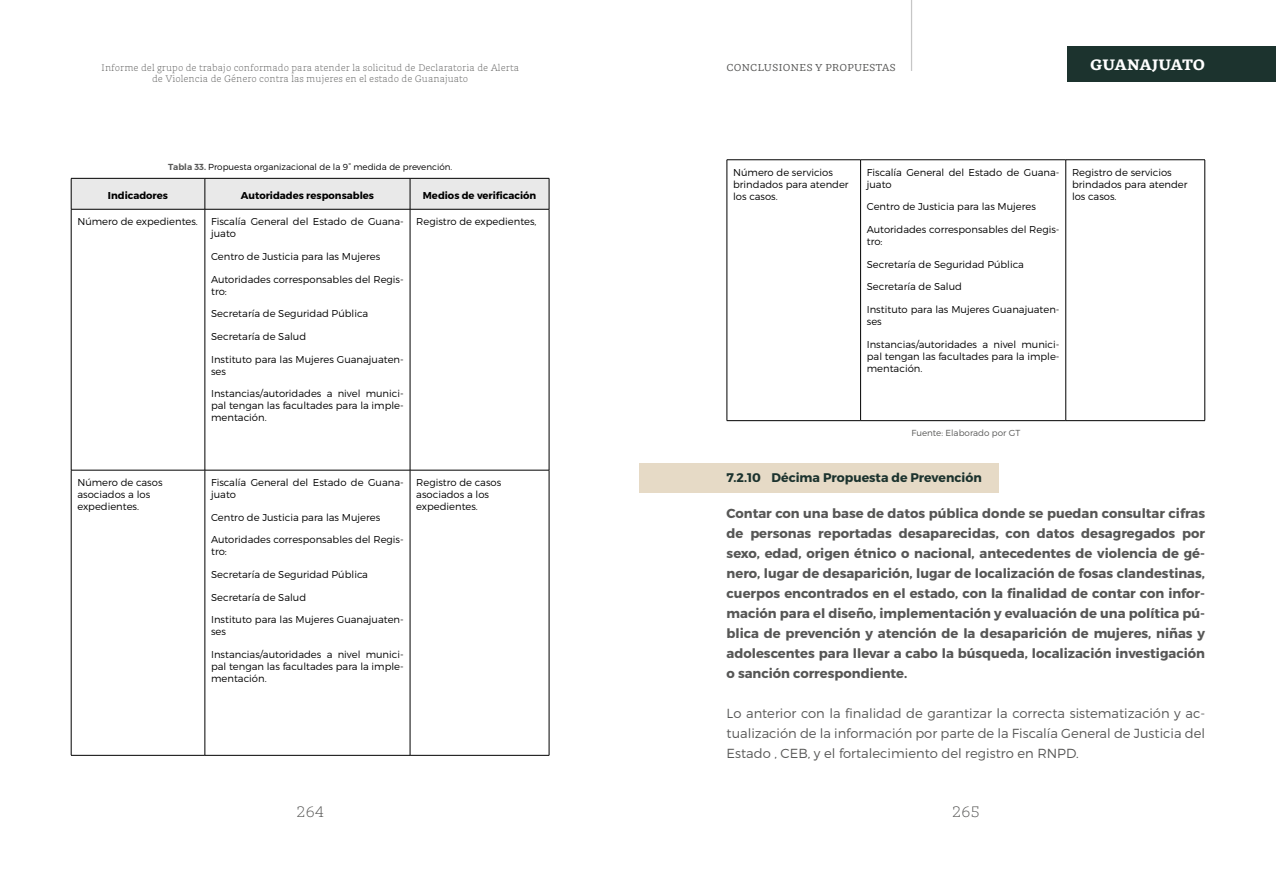
<style>
.page{position:relative;width:1276px;height:869px;background:#fff}
.page>*{position:absolute;margin:0;border:0;box-sizing:border-box;transform-origin:0 0}
.t1{font:900 15px "GMX";letter-spacing:-.02em;color:#fff}
.t2{font:300 15px "GMX";color:#575756}
.t3{font:700 13.12px/20px "Montserrat";color:#575756;text-align:justify}
.t4{font:300 13.12px/20px "Montserrat";color:#575756;text-align:justify}
.t5{font:700 12.5px "Montserrat";color:#1c332e}
.t6{font:300 10px/12px "Montserrat";color:#000}
.t7{font:700 10px "Montserrat";color:#000}
.t8{font:10px "GMX";color:#575756}
.t9{font:300 9.38px/11.2px "GMX";color:#575756;text-align:center}
.t10{font:300 8.75px "Montserrat";color:#000}
.t11{font:300 8.75px "Montserrat";color:#575756}
.s1{font-weight:600;color:#575756}
</style>
<div class="page">
<hr style="left:911px;top:0;width:1px;height:71px;background:#c6c6c6">
<div style="left:1067px;top:46px;width:209px;height:35px;background:#1c332e"></div>
<div style="left:639px;top:462px;width:359px;height:30px;background:#e6dac6"></div>
<hr style="left:727px;top:159px;width:133px;height:1px;background:#000">
<hr style="left:726px;top:160px;width:1px;height:260px;background:#000">
<hr style="left:860px;top:159px;width:205px;height:1px;background:#000">
<hr style="left:860px;top:160px;width:1px;height:260px;background:#000">
<hr style="left:1065px;top:159px;width:140px;height:1px;background:#000">
<hr style="left:1065px;top:160px;width:1px;height:260px;background:#000">
<hr style="left:1204px;top:160px;width:1px;height:260px;background:#000">
<hr style="left:727px;top:420px;width:133px;height:1px;background:#000">
<hr style="left:860px;top:420px;width:205px;height:1px;background:#000">
<hr style="left:1065px;top:420px;width:140px;height:1px;background:#000">
<div style="left:72px;top:179px;width:477px;height:30px;background:#e9e9e9"></div>
<hr style="left:71px;top:178px;width:134px;height:1px;background:#000">
<hr style="left:71px;top:178px;width:1px;height:31px;background:#000">
<hr style="left:205px;top:178px;width:205px;height:1px;background:#000">
<hr style="left:205px;top:178px;width:1px;height:31px;background:#000">
<hr style="left:410px;top:178px;width:139px;height:1px;background:#000">
<hr style="left:410px;top:178px;width:1px;height:31px;background:#000">
<hr style="left:549px;top:178px;width:1px;height:31px;background:#000">
<hr style="left:71px;top:209px;width:134px;height:1px;background:#000">
<hr style="left:71px;top:209px;width:1px;height:261px;background:#000">
<hr style="left:205px;top:209px;width:205px;height:1px;background:#000">
<hr style="left:205px;top:209px;width:1px;height:261px;background:#000">
<hr style="left:410px;top:209px;width:139px;height:1px;background:#000">
<hr style="left:410px;top:209px;width:1px;height:261px;background:#000">
<hr style="left:549px;top:209px;width:1px;height:261px;background:#000">
<hr style="left:71px;top:469px;width:134px;height:1px;background:#000">
<hr style="left:71px;top:470px;width:1px;height:284px;background:#000">
<hr style="left:205px;top:469px;width:205px;height:1px;background:#000">
<hr style="left:205px;top:470px;width:1px;height:284px;background:#000">
<hr style="left:410px;top:469px;width:139px;height:1px;background:#000">
<hr style="left:410px;top:470px;width:1px;height:284px;background:#000">
<hr style="left:549px;top:470px;width:1px;height:284px;background:#000">
<hr style="left:71px;top:754px;width:134px;height:1px;background:#000">
<hr style="left:205px;top:754px;width:205px;height:1px;background:#000">
<hr style="left:410px;top:754px;width:139px;height:1px;background:#000">
<p class="t9" style="left:101px;top:62px;width:419px">Informe del grupo de trabajo conformado para atender la solicitud de Declaratoria de Alerta de Violencia de Género contra las mujeres en el estado de Guanajuato</p>
<p class="t8" style="left:726px;top:61px;width:171px">CONCLUSIONES Y PROPUESTAS</p>
<h1 class="t1" style="left:1090px;top:56px;width:116px">GUANAJUATO</h1>
<p class="t10" style="left:168px;top:161px;width:286px"><span class="s1">Tabla 33.</span> Propuesta organizacional de la 9° medida de prevención.</p>
<p class="t7" style="left:108px;top:189px;width:62px">Indicadores</p>
<p class="t7" style="left:241px;top:189px;width:135px">Autoridades responsables</p>
<p class="t7" style="left:423px;top:189px;width:115px">Medios de verificación</p>
<p class="t6" style="left:77px;top:215px;width:122px">Número de expedientes.</p>
<p class="t6" style="left:211px;top:215px;width:194px">Fiscalía General del Estado de Guana&shy;juato</p>
<p class="t6" style="left:211px;top:250px;width:171px">Centro de Justicia para las Mujeres</p>
<p class="t6" style="left:211px;top:273px;width:194px">Autoridades corresponsables del Regis&shy;tro:</p>
<p class="t6" style="left:211px;top:307px;width:158px">Secretaría de Seguridad Pública</p>
<p class="t6" style="left:211px;top:330px;width:97px">Secretaría de Salud</p>
<p class="t6" style="left:211px;top:352px;width:194px">Instituto para las Mujeres Guanajuaten&shy;ses</p>
<p class="t6" style="left:211px;top:387px;width:194px;text-align:justify">Instancias/autoridades a nivel munici&shy;pal tengan las facultades para la imple&shy;mentación.</p>
<p class="t6" style="left:416px;top:215px;width:122px">Registro de expedientes,</p>
<p class="t6" style="left:77px;top:476px;width:87px">Número de casos asociados a los expedientes.</p>
<p class="t6" style="left:211px;top:476px;width:194px">Fiscalía General del Estado de Guana&shy;juato</p>
<p class="t6" style="left:211px;top:511px;width:171px">Centro de Justicia para las Mujeres</p>
<p class="t6" style="left:211px;top:533px;width:194px">Autoridades corresponsables del Regis&shy;tro:</p>
<p class="t6" style="left:211px;top:568px;width:158px">Secretaría de Seguridad Pública</p>
<p class="t6" style="left:211px;top:590px;width:97px">Secretaría de Salud</p>
<p class="t6" style="left:211px;top:613px;width:194px">Instituto para las Mujeres Guanajuaten&shy;ses</p>
<p class="t6" style="left:211px;top:648px;width:194px;text-align:justify">Instancias/autoridades a nivel munici&shy;pal tengan las facultades para la imple&shy;mentación.</p>
<p class="t6" style="left:416px;top:476px;width:86px">Registro de casos asociados a los expedientes.</p>
<p class="t6" style="left:733px;top:166px;width:117px">Número de servicios brindados para atender los casos.</p>
<p class="t6" style="left:867px;top:166px;width:194px">Fiscalía General del Estado de Guana&shy;juato</p>
<p class="t6" style="left:867px;top:200px;width:171px">Centro de Justicia para las Mujeres</p>
<p class="t6" style="left:867px;top:223px;width:194px">Autoridades corresponsables del Regis&shy;tro:</p>
<p class="t6" style="left:867px;top:258px;width:158px">Secretaría de Seguridad Pública</p>
<p class="t6" style="left:867px;top:280px;width:97px">Secretaría de Salud</p>
<p class="t6" style="left:867px;top:303px;width:194px">Instituto para las Mujeres Guanajuaten&shy;ses</p>
<p class="t6" style="left:867px;top:338px;width:194px;text-align:justify">Instancias/autoridades a nivel munici&shy;pal tengan las facultades para la imple&shy;mentación.</p>
<p class="t6" style="left:1072px;top:166px;width:117px">Registro de servicios brindados para atender los casos.</p>
<p class="t11" style="left:911px;top:427px;width:110px">Fuente: Elaborado por GT</p>
<p class="t5" style="left:726px;top:469px;width:257px">7.2.10 Décima Propuesta de Prevención</p>
<p class="t3" style="left:726px;top:503px;width:480px">Contar con una base de datos pública donde se puedan consultar cifras de personas reportadas desaparecidas, con datos desagregados por sexo, edad, origen étnico o nacional, antecedentes de violencia de gé&shy;nero, lugar de desaparición, lugar de localización de fosas clandestinas, cuerpos encontrados en el estado, con la finalidad de contar con infor&shy;mación para el diseño, implementación y evaluación de una política pú&shy;blica de prevención y atención de la desaparición de mujeres, niñas y adolescentes para llevar a cabo la búsqueda, localización investigación o sanción correspondiente.</p>
<h2 class="t4" style="left:726px;top:703px;width:480px">Lo anterior con la finalidad de garantizar la correcta sistematización y ac&shy;tualización de la información por parte de la Fiscalía General de Justicia del Estado , CEB, y el fortalecimiento del registro en RNPD.</h2>
<h1 class="t2" style="left:296px;top:802px;width:29px">264</h1>
<h1 class="t2" style="left:952px;top:802px;width:29px">265</h1>
</div>
